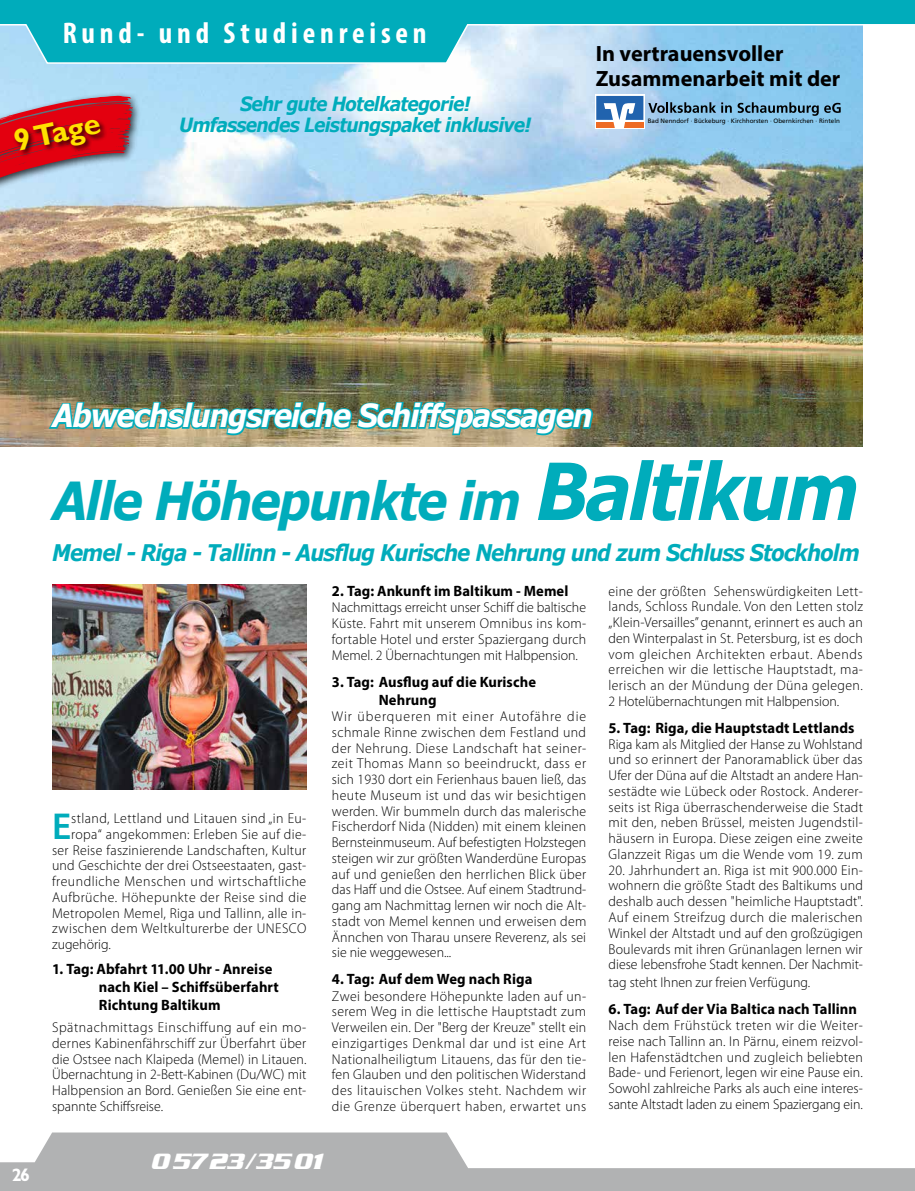
<style>
.page{position:relative;width:915px;height:1191px;background:#fff}
.page>*{position:absolute;margin:0;border:0;box-sizing:border-box;transform-origin:0 0}
.t1{font:italic 700 52.35px "Verdana";letter-spacing:-.05em;color:#00acbb;scale:.88 1}
.t2{font:600 37.65px "Myriad Pro";color:#00acbb}
.t3{font:italic 700 31.8px "Verdana";letter-spacing:-.05em;color:#fff;scale:.88 1}
.t4{font:700 30.75px "Gill Sans";color:#ffe200}
.t5{font:700 condensed 30px "Myriad Pro";letter-spacing:.16em;color:#fff}
.t6{font:italic 700 24px "Serpentine";letter-spacing:.005em;color:#fff}
.t7{font:italic 700 22.95px "Verdana";letter-spacing:-.05em;color:#00acbb;scale:.87 1}
.t8{font:700 22.2px/25.3px "Myriad Pro";color:#000}
.t9{font:italic 700 19.65px/21.6px "Verdana";letter-spacing:-.05em;color:#00acbb;text-align:center;scale:.88 1}
.t10{font:700 18px "Gill Sans";color:#fff}
.t11{font:700 15px/18px "Myriad Pro";letter-spacing:.005em;color:#000}
.t12{font:300 14.25px/15.8px "Myriad Pro";letter-spacing:.015em;color:#000;text-align:justify}
.t13{font:300 14.25px "Myriad Pro";letter-spacing:.035em;color:#000}
.t14{font:6.3px "Frutiger";color:#000}
.s1{font-size:78.75px}
</style>
<div class="page">
<svg style="left:0;top:1132px;width:914px;height:59px;fill:#b1b2b3"></svg>
<img style="left:0;top:65px;width:862px;height:381px">
<img style="left:46px;top:389px;width:548px;height:48px">
<div style="left:0;top:92px;width:142px;height:100px;background:#000;opacity:.75"></div>
<svg style="left:0;top:95px;width:134px;height:89px;background:#bd6f81"></svg>
<div style="left:13px;top:119px;width:95px;height:39px;background:#000;opacity:.75"></div>
<img style="left:52px;top:585px;width:254px;height:204px">
<svg style="left:0;top:0;width:913px;height:65px;background:#42bdcf"></svg>
<svg style="left:913px;top:0;width:1px;height:24px"></svg>
<svg style="left:595px;top:95px;width:49px;height:34px"></svg>
<svg style="left:596px;top:96px;width:135px;height:32px;background:#83a7c6"></svg>
<svg style="left:737px;top:102px;width:103px;height:14px"></svg>
<h3 class="t5" style="left:63px;top:14px;width:365px">Rund- und Studienreisen</h3>
<h3 class="t4" style="left:10px;top:123px;width:89px;rotate:-12deg">9 Tage</h3>
<h3 class="t9" style="left:179px;top:93px;width:401px">Sehr gute Hotelkategorie!<br>Umfassendes Leistungspaket inklusive!</h3>
<h3 class="t8" style="left:595px;top:40px;width:246px">In vertrauensvoller<br>Zusammenarbeit mit der</h3>
<p class="t14" style="left:647px;top:117px;width:194px">Bad Nenndorf · Bückeburg · Kirchhorsten · Obernkirchen · Rinteln</p>
<h3 class="t3" style="left:52px;top:395px;width:615px">Abwechslungsreiche Schiffspassagen</h3>
<h1 class="t1" style="left:52px;top:467px;width:918px">Alle Höhepunkte im <span class="s1">Baltikum</span></h1>
<h3 class="t7" style="left:52px;top:537px;width:929px">Memel - Riga - Tallinn - Ausflug Kurische Nehrung und zum Schluss Stockholm</h3>
<p class="t10" style="left:12px;top:1164px;width:20px">26</p>
<h2 class="t2" style="left:52px;top:802px;width:21px">E</h2>
<p class="t12" style="left:71px;top:810px;width:236px">stland, Lettland und Litauen sind „in Eu-</p>
<p class="t12" style="left:71px;top:826px;width:236px">ropa“ angekommen: Erleben Sie auf die-</p>
<p class="t12" style="left:52px;top:842px;width:255px">ser Reise faszinierende Landschaften, Kultur</p>
<p class="t12" style="left:52px;top:858px;width:256px">und Geschichte der drei Ostseestaaten, gast-</p>
<p class="t13" style="left:52px;top:873px;width:255px">freundliche Menschen und wirtschaftliche</p>
<p class="t13" style="left:52px;top:889px;width:256px">Aufbrüche. Höhepunkte der Reise sind die</p>
<p class="t12" style="left:52px;top:905px;width:256px">Metropolen Memel, Riga und Tallinn, alle in-</p>
<p class="t12" style="left:52px;top:921px;width:255px">zwischen dem Weltkulturerbe der UNESCO</p>
<p class="t12" style="left:52px;top:936px;width:60px">zugehörig.</p>
<p class="t11" style="left:99px;top:959px;width:181px;text-indent:-47px">1. Tag: Abfahrt 11.00 Uhr - Anreise nach Kiel – Schiffsüberfahrt<br>Richtung Baltikum</p>
<p class="t12" style="left:52px;top:1019px;width:256px">Spätnachmittags Einschiffung auf ein mo&shy;dernes Kabinenfährschiff zur Überfahrt über die Ostsee nach Klaipeda (Memel) in Litauen.<br>Übernachtung in 2-Bett-Kabinen (Du/WC) mit Halbpension an Bord. Genießen Sie eine ent&shy;spannte Schiffsreise.</p>
<p class="t11" style="left:332px;top:581px;width:238px">2. Tag: Ankunft im Baltikum - Memel</p>
<p class="t12" style="left:332px;top:600px;width:256px">Nachmittags erreicht unser Schiff die baltische Küste. Fahrt mit unserem Omnibus ins kom&shy;fortable Hotel und erster Spaziergang durch Memel. 2 Übernachtungen mit Halbpension.</p>
<p class="t11" style="left:378px;top:671px;width:159px;line-height:18.5px;text-indent:-47px">3. Tag: Ausflug auf die Kurische<br>Nehrung</p>
<p class="t12" style="left:332px;top:708px;width:256px">Wir überqueren mit einer Autofähre die schmale Rinne zwischen dem Festland und der Nehrung. Diese Landschaft hat seiner&shy;zeit Thomas Mann so beeindruckt, dass er sich 1930 dort ein Ferienhaus bauen ließ, das heute Museum ist und das wir besichtigen werden. Wir bummeln durch das malerische Fischerdorf Nida (Nidden) mit einem kleinen Bernsteinmuseum. Auf befestigten Holzstegen steigen wir zur größten Wanderdüne Europas auf und genießen den herrlichen Blick über das Haff und die Ostsee. Auf einem Stadtrund&shy;gang am Nachmittag lernen wir noch die Alt&shy;stadt von Memel kennen und erweisen dem Ännchen von Tharau unsere Reverenz, als sei sie nie weggewesen...</p>
<p class="t11" style="left:332px;top:970px;width:202px">4. Tag: Auf dem Weg nach Riga</p>
<p class="t12" style="left:332px;top:988px;width:256px">Zwei besondere Höhepunkte laden auf un&shy;serem Weg in die lettische Hauptstadt zum Verweilen ein. Der "Berg der Kreuze" stellt ein einzigartiges Denkmal dar und ist eine Art Nationalheiligtum Litauens, das für den tie&shy;fen Glauben und den politischen Widerstand des litauischen Volkes steht. Nachdem wir die Grenze überquert haben, erwartet uns</p>
<h3 class="t6" style="left:150px;top:1147px;width:174px">05723/3501</h3>
<p class="t12" style="left:608px;top:583px;width:256px">eine der größten Sehenswürdigkeiten Lett&shy;lands, Schloss Rundale. Von den Letten stolz „Klein-Versailles” genannt, erinnert es auch an den Winterpalast in St. Petersburg, ist es doch vom gleichen Architekten erbaut. Abends erreichen wir die lettische Hauptstadt, ma&shy;lerisch an der Mündung der Düna gelegen.<br>2 Hotelübernachtungen mit Halbpension.</p>
<p class="t11" style="left:608px;top:718px;width:247px">5. Tag: Riga, die Hauptstadt Lettlands</p>
<p class="t12" style="left:608px;top:736px;width:256px">Riga kam als Mitglied der Hanse zu Wohlstand und so erinnert der Panoramablick über das Ufer der Düna auf die Altstadt an andere Han&shy;sestädte wie Lübeck oder Rostock. Anderer&shy;seits ist Riga überraschenderweise die Stadt mit den, neben Brüssel, meisten Jugendstil&shy;häusern in Europa. Diese zeigen eine zweite Glanzzeit Rigas um die Wende vom 19. zum</p>
<p class="t12" style="left:608px;top:862px;width:256px">20. Jahrhundert an. Riga ist mit 900.000 Ein&shy;wohnern die größte Stadt des Baltikums und deshalb auch dessen "heimliche Hauptstadt".<br>Auf einem Streifzug durch die malerischen Winkel der Altstadt und auf den großzügigen Boulevards mit ihren Grünanlagen lernen wir diese lebensfrohe Stadt kennen. Der Nachmit-</p>
<p class="t12" style="left:608px;top:975px;width:203px">tag steht Ihnen zur freien Verfügung.</p>
<p class="t11" style="left:608px;top:999px;width:250px">6. Tag: Auf der Via Baltica nach Tallinn</p>
<p class="t12" style="left:608px;top:1017px;width:256px">Nach dem Frühstück treten wir die Weiter&shy;reise nach Tallinn an. In Pärnu, einem reizvol&shy;len Hafenstädtchen und zugleich beliebten Bade- und Ferienort, legen wir eine Pause ein.<br>Sowohl zahlreiche Parks als auch eine interes&shy;sante Altstadt laden zu einem Spaziergang ein.</p>
</div>
